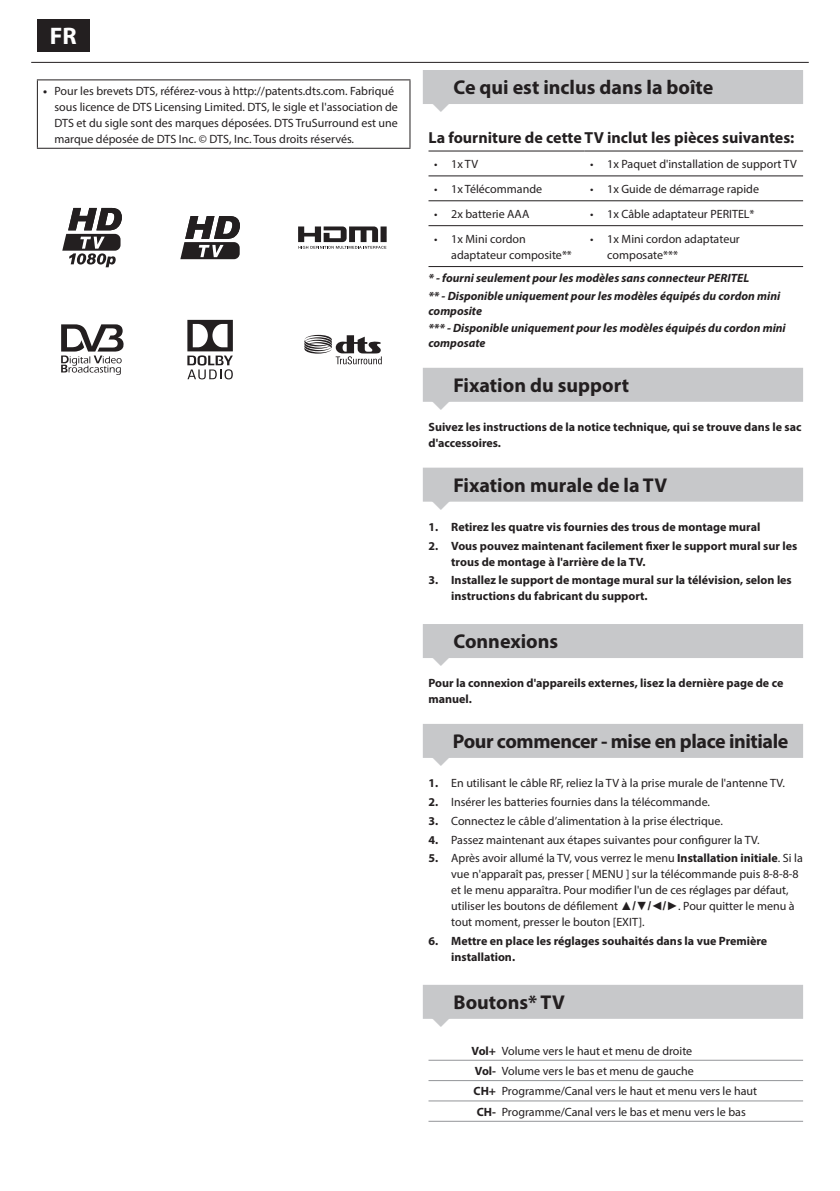
<style>
.page{position:relative;width:840px;height:1191px;background:#fff}
.page>*{position:absolute;margin:0;border:0;box-sizing:border-box;transform-origin:0 0}
.t1{font:700 24px "Myriad Pro";color:#fff}
.t2{font:700 20px "Myriad Pro";color:#231f20}
.t3{font:700 20px "Myriad Pro";letter-spacing:-.02em;color:#231f20}
.t4{font:700 16px "Myriad Pro";color:#231f20}
.t5{font:12px/16px "Myriad Pro";color:#231f20}
.t6{font:700 12px/16px "Myriad Pro";color:#231f20}
.t7{font:italic 700 12px/17.6px "Myriad Pro";color:#231f20}
.s1{font-weight:700}
.s2{font-family:"Arial";font-weight:900}
</style>
<div class="page">
<div style="left:37px;top:19px;width:52px;height:32px;background:#231f20"></div>
<div style="left:422px;top:70px;width:380px;height:34px;background:#c7c8ca"></div>
<div style="left:422px;top:368px;width:380px;height:34px;background:#c7c8ca"></div>
<div style="left:422px;top:467px;width:380px;height:34px;background:#c7c8ca"></div>
<div style="left:422px;top:624px;width:380px;height:34px;background:#c7c8ca"></div>
<div style="left:422px;top:724px;width:380px;height:34px;background:#c7c8ca"></div>
<div style="left:422px;top:984px;width:380px;height:34px;background:#c7c8ca"></div>
<hr style="left:584px;top:151px;width:218px;height:1px;background:#231f20">
<hr style="left:428px;top:175px;width:374px;height:1px;background:#231f20">
<hr style="left:428px;top:200px;width:374px;height:1px;background:#231f20">
<hr style="left:428px;top:225px;width:374px;height:1px;background:#231f20">
<hr style="left:428px;top:266px;width:374px;height:1px;background:#231f20">
<hr style="left:428px;top:151px;width:156px;height:1px;background:#231f20">
<hr style="left:428px;top:1060px;width:374px;height:1px;background:#939598">
<hr style="left:428px;top:1080px;width:374px;height:1px;background:#939598">
<hr style="left:428px;top:1100px;width:374px;height:1px;background:#939598">
<hr style="left:428px;top:1121px;width:374px;height:1px;background:#939598">
<hr style="left:37px;top:79px;width:373px;height:1px;background:#231f20">
<hr style="left:37px;top:80px;width:1px;height:68px;background:#231f20">
<hr style="left:409px;top:80px;width:1px;height:68px;background:#231f20">
<hr style="left:37px;top:148px;width:373px;height:1px;background:#231f20">
<hr style="left:31px;top:62px;width:777px;height:1px;background:#231f20">
<svg style="left:62px;top:208px;width:60px;height:59px"></svg>
<svg style="left:180px;top:216px;width:60px;height:43px"></svg>
<svg style="left:298px;top:226px;width:88px;height:23px"></svg>
<svg style="left:61px;top:324px;width:62px;height:51px"></svg>
<svg style="left:304px;top:335px;width:77px;height:29px"></svg>
<svg style="left:187px;top:320px;width:46px;height:59px"></svg>
<svg style="left:430px;top:501px;width:21px;height:1px"></svg>
<svg style="left:430px;top:1018px;width:21px;height:1px"></svg>
<h1 class="t1" style="left:50px;top:27px;width:28px">FR</h1>
<p class="t5" style="left:54px;top:83px;width:345px;text-indent:-11px"><span class="s1">•</span> Pour les brevets DTS, référez-vous à http://patents.dts.com. Fabriqué sous licence de DTS Licensing Limited. DTS, le sigle et l'association de DTS et du sigle sont des marques déposées. DTS TruSurround est une marque déposée de DTS Inc. © DTS, Inc. Tous droits réservés.</p>
<h2 class="t2" style="left:453px;top:80px;width:261px">Ce qui est inclus dans la boîte</h2>
<h3 class="t4" style="left:428px;top:131px;width:367px">La fourniture de cette TV inclut les pièces suivantes:</h3>
<p class="t5" style="left:434px;top:157px;width:45px">• 1x TV</p>
<p class="t5" style="left:590px;top:157px;width:208px">• 1x Paquet d'installation de support TV</p>
<p class="t5" style="left:434px;top:182px;width:109px">• 1x Télécommande</p>
<p class="t5" style="left:590px;top:182px;width:170px">• 1x Guide de démarrage rapide</p>
<p class="t5" style="left:434px;top:207px;width:97px">• 2x batterie AAA</p>
<p class="t5" style="left:590px;top:207px;width:166px">• 1x Câble adaptateur PERITEL*</p>
<p class="t5" style="left:451px;top:231px;width:122px;text-indent:-17px">• 1x Mini cordon adaptateur composite**</p>
<p class="t5" style="left:607px;top:231px;width:134px;text-indent:-17px">• 1x Mini cordon adaptateur composate***</p>
<p class="t7" style="left:428px;top:270px;width:353px">* - fourni seulement pour les modèles sans connecteur PERITEL<br>** - Disponible uniquement pour les modèles équipés du cordon mini</p>
<p class="t7" style="left:428px;top:303px;width:358px">composite<br>*** - Disponible uniquement pour les modèles équipés du cordon mini</p>
<p class="t7" style="left:428px;top:335px;width:59px">composate</p>
<h2 class="t2" style="left:453px;top:378px;width:177px">Fixation du support</h2>
<p class="t6" style="left:428px;top:420px;width:374px">Suivez les instructions de la notice technique, qui se trouve dans le sac d'accessoires.</p>
<h2 class="t2" style="left:453px;top:477px;width:215px">Fixation murale de la TV</h2>
<p class="t6" style="left:428px;top:519px;width:333px">1. Retirez les quatre vis fournies des trous de montage mural</p>
<p class="t6" style="left:451px;top:538px;width:347px;text-indent:-23px">2. Vous pouvez maintenant facilement fixer le support mural sur les trous de montage à l'arrière de la TV.</p>
<p class="t6" style="left:451px;top:573px;width:342px;text-indent:-23px">3. Installez le support de montage mural sur la télévision, selon les instructions du fabricant du support.</p>
<h2 class="t2" style="left:453px;top:634px;width:106px">Connexions</h2>
<p class="t6" style="left:428px;top:676px;width:356px">Pour la connexion d'appareils externes, lisez la dernière page de ce manuel.</p>
<h2 class="t3" style="left:452px;top:734px;width:337px">Pour commencer - mise en place initiale</h2>
<p class="t5" style="left:428px;top:776px;width:358px"><span class="s1">1.</span> En utilisant le câble RF, reliez la TV à la prise murale de l'antenne TV.</p>
<p class="t5" style="left:428px;top:794px;width:283px"><span class="s1">2.</span> Insérer les batteries fournies dans la télécommande.</p>
<p class="t5" style="left:428px;top:813px;width:296px"><span class="s1">3.</span> Connectez le câble d’alimentation à la prise électrique.</p>
<p class="t5" style="left:428px;top:832px;width:332px"><span class="s1">4.</span> Passez maintenant aux étapes suivantes pour configurer la TV.</p>
<p class="t5" style="left:451px;top:851px;width:353px;text-indent:-23px"><span class="s1">5.</span> Après avoir allumé la TV, vous verrez le menu <span class="s1">Installation initiale</span>. Si la vue n'apparaît pas, presser [ MENU ] sur la télécommande puis 8-8-8-8 et le menu apparaîtra. Pour modifier l'un de ces réglages par défaut, utiliser les boutons de défilement <span class="s2">▲/▼/◄/►</span>. Pour quitter le menu à tout moment, presser le bouton [EXIT].</p>
<p class="t6" style="left:451px;top:934px;width:317px;text-indent:-23px">6. Mettre en place les réglages souhaités dans la vue Première installation.</p>
<h2 class="t2" style="left:453px;top:994px;width:113px">Boutons* TV</h2>
<p class="t5" style="left:471px;top:1041px;width:287px;line-height:20.4px"><span class="s1">Vol+</span> Volume vers le haut et menu de droite<br><span class="s1">Vol-</span> Volume vers le bas et menu de gauche<br><span class="s1">CH+</span> Programme/Canal vers le haut et menu vers le haut <span class="s1">CH-</span> Programme/Canal vers le bas et menu vers le bas</p>
</div>
